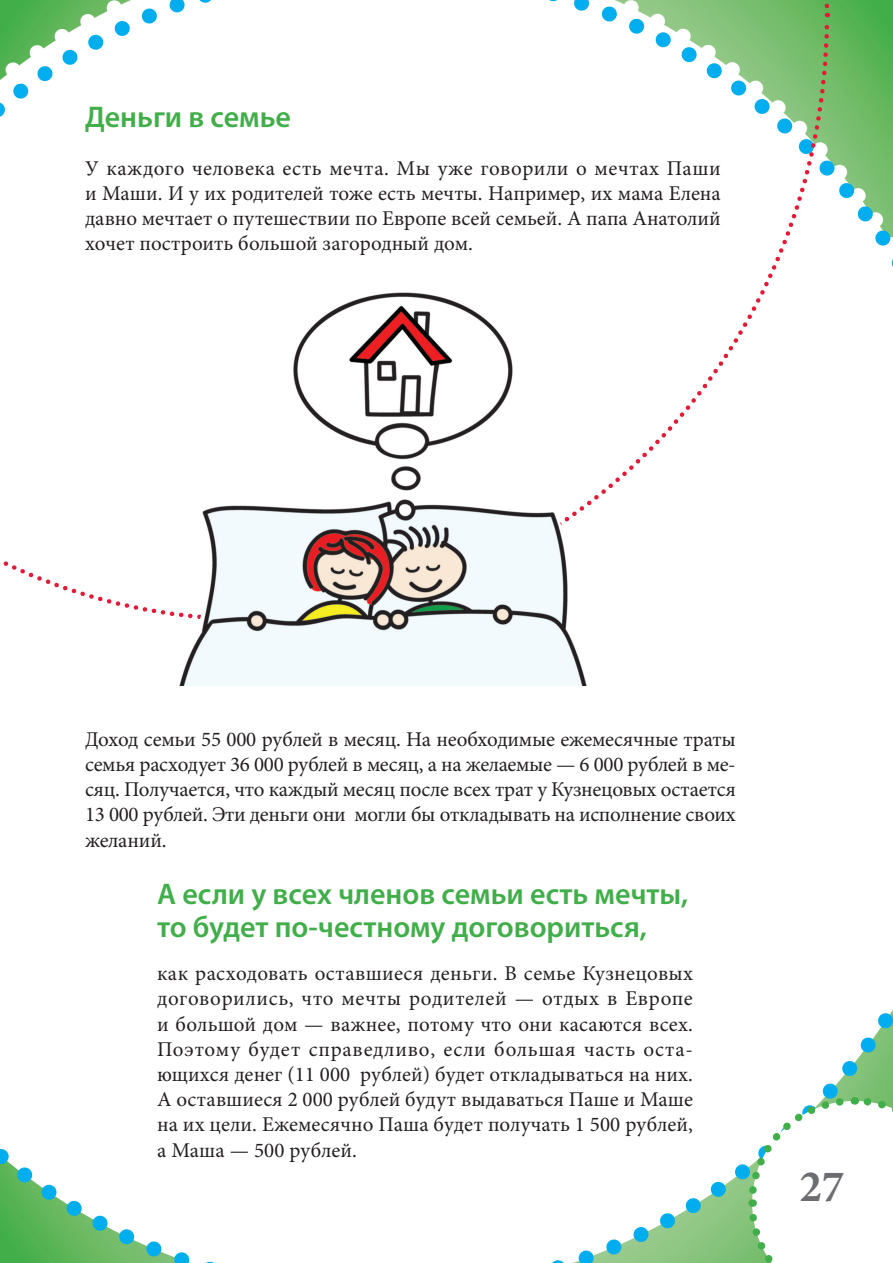
<style>
.page{position:relative;width:893px;height:1263px;background:#fff}
.page>*{position:absolute;margin:0;border:0;box-sizing:border-box;transform-origin:0 0}
.t1{font:700 45px "Minion Pro";color:#6c6d70}
.t2{font:600 30px/33px "Myriad Pro";color:#40ae49}
.t3{font:21px/25.2px "Minion Pro";letter-spacing:-.005em;color:#231f20;text-align:justify}
</style>
<div class="page">
<svg style="left:552px;top:1010px;width:341px;height:253px"></svg>
<svg style="left:831px;top:0;width:62px;height:267px"></svg>
<svg style="left:0;top:1149px;width:214px;height:114px"></svg>
<svg style="left:601px;top:17px;width:230px;height:477px"></svg>
<svg style="left:0;top:20px;width:175px;height:596px"></svg>
<svg style="left:0;top:0;width:831px;height:17px"></svg>
<img style="left:179px;top:292px;width:420px;height:394px">
<svg style="left:744px;top:1093px;width:149px;height:170px"></svg>
<h2 class="t2" style="left:85px;top:99px;width:208px">Деньги в семье</h2>
<p class="t3" style="left:85px;top:156px;width:637px">У каждого человека есть мечта. Мы уже говорили о мечтах Паши и Маши. И у их родителей тоже есть мечты. Например, их мама Елена давно мечтает о путешествии по Европе всей семьей. А папа Анатолий хочет построить большой загородный дом.</p>
<p class="t3" style="left:85px;top:727px;width:652px">Доход семьи 55 000 рублей в месяц. На необходимые ежемесячные траты семья расходует 36 000 рублей в месяц, а на желаемые — 6 000 рублей в ме&shy;сяц. Получается, что каждый месяц после всех трат у Кузнецовых остается 13 000 рублей. Эти деньги они могли бы откладывать на исполнение своих желаний.</p>
<h2 class="t2" style="left:157px;top:877px;width:533px">А если у всех членов семьи есть мечты, то будет по-честному договориться,</h2>
<p class="t3" style="left:157px;top:961px;width:537px">как расходовать оставшиеся деньги. В семье Кузнецовых договорились, что мечты родителей — отдых в Европе и большой дом — важнее, потому что они касаются всех.<br>Поэтому будет справедливо, если большая часть оста&shy;ющихся денег (11 000 рублей) будет откладываться на них.<br>А оставшиеся 2 000 рублей будут выдаваться Паше и Маше на их цели. Ежемесячно Паша будет получать 1 500 рублей, а Маша — 500 рублей.</p>
<h1 class="t1" style="left:799px;top:1155px;width:46px">27</h1>
</div>
